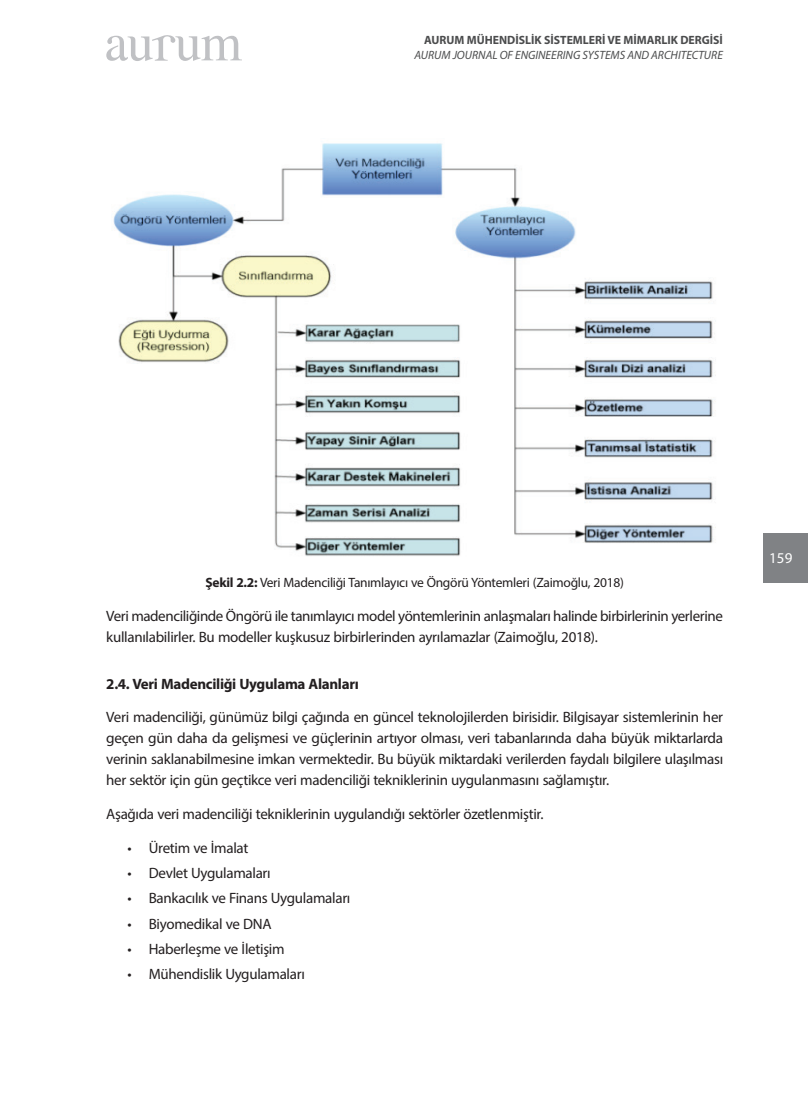
<style>
.page{position:relative;width:808px;height:1106px;background:#fff}
.page>*{position:absolute;margin:0;border:0;box-sizing:border-box;transform-origin:0 0}
.t1{font:15px/21px "Myriad Pro";letter-spacing:-.02em;color:#231f20}
.t2{font:700 15px "Myriad Pro";letter-spacing:-.02em;color:#231f20}
.t3{font:15px "Myriad Pro";color:#fff}
.t4{font:13.5px "Myriad Pro";letter-spacing:-.02em;color:#231f20}
.t5{font:italic 12px "Myriad Pro";color:#4b4c4d}
.t6{font:700 12px "Myriad Pro";color:#4b4c4d}
.s1{font-weight:700}
</style>
<div class="page">
<div style="left:763px;top:533px;width:45px;height:49px;background:#808285"></div>
<svg style="left:106px;top:35px;width:136px;height:26px"></svg>
<img style="left:113px;top:143px;width:603px;height:413px">
<p class="t6" style="left:424px;top:32px;width:300px">AURUM MÜHENDİSLİK SİSTEMLERİ VE MİMARLIK DERGİSİ</p>
<p class="t5" style="left:414px;top:48px;width:310px">AURUM JOURNAL OF ENGINEERING SYSTEMS AND ARCHITECTURE</p>
<p class="t4" style="left:205px;top:574px;width:420px"><span class="s1">Şekil 2.2:</span> Veri Madenciliği Tanımlayıcı ve Öngörü Yöntemleri (Zaimoğlu, 2018)</p>
<p class="t1" style="left:106px;top:605px;width:618px">Veri madenciliğinde Öngörü ile tanımlayıcı model yöntemlerinin anlaşmaları halinde birbirlerinin yerlerine kullanılabilirler. Bu modeller kuşkusuz birbirlerinden ayrılamazlar (Zaimoğlu, 2018).</p>
<p class="t2" style="left:106px;top:673px;width:254px">2.4. Veri Madenciliği Uygulama Alanları</p>
<p class="t1" style="left:106px;top:706px;width:618px;text-align:justify">Veri madenciliği, günümüz bilgi çağında en güncel teknolojilerden birisidir. Bilgisayar sistemlerinin her geçen gün daha da gelişmesi ve güçlerinin artıyor olması, veri tabanlarında daha büyük miktarlarda verinin saklanabilmesine imkan vermektedir. Bu büyük miktardaki verilerden faydalı bilgilere ulaşılması her sektör için gün geçtikce veri madenciliği tekniklerinin uygulanmasını sağlamıştır.</p>
<p class="t1" style="left:106px;top:803px;width:439px">Aşağıda veri madenciliği tekniklerinin uygulandığı sektörler özetlenmiştir.</p>
<p class="t1" style="left:128px;top:837px;width:122px">• Üretim ve İmalat</p>
<p class="t1" style="left:128px;top:862px;width:145px">• Devlet Uygulamaları</p>
<p class="t1" style="left:128px;top:887px;width:224px">• Bankacılık ve Finans Uygulamaları</p>
<p class="t1" style="left:128px;top:912px;width:145px">• Biyomedikal ve DNA</p>
<p class="t1" style="left:128px;top:938px;width:159px">• Haberleşme ve İletişim</p>
<p class="t1" style="left:128px;top:963px;width:179px">• Mühendislik Uygulamaları</p>
<p class="t3" style="left:769px;top:549px;width:25px">159</p>
</div>
